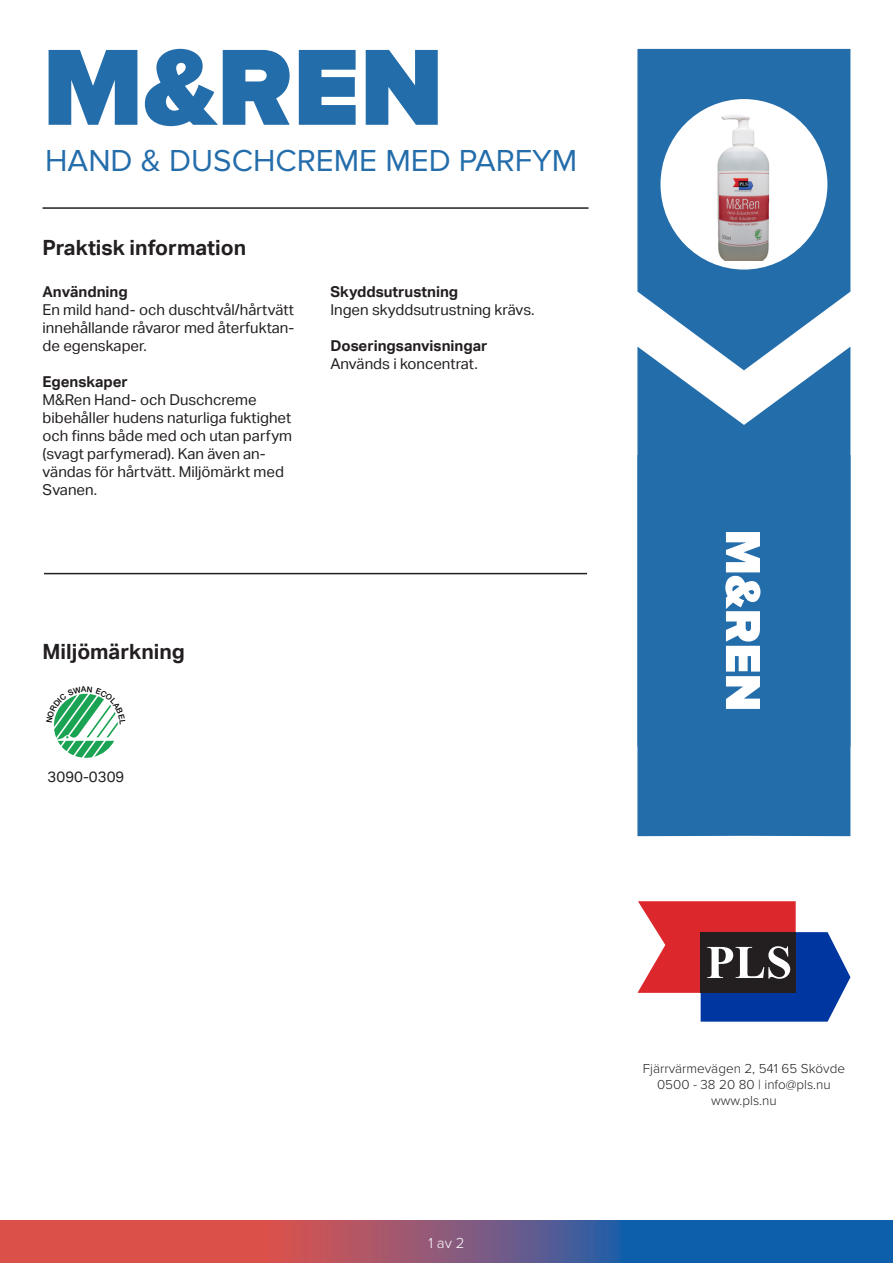
<style>
.page{position:relative;width:893px;height:1263px;background:#fff}
.page>*{position:absolute;margin:0;border:0;box-sizing:border-box;transform-origin:0 0}
.t1{font:900 112.2px "Proxima Nova";color:#246dab}
.t2{font:900 51px "Proxima Nova";color:#fff}
.t3{font:31.5px "Proxima Nova";color:#246dab}
.t4{font:700 21px "Aktiv Grotesk";color:#231f20}
.t5{font:15px/18px "Aktiv Grotesk";color:#231f20;text-align:justify}
.t6{font:700 15px "Aktiv Grotesk";color:#231f20}
.t7{font:300 15px "Proxima Nova";color:#fff}
.t8{font:300 13.5px "Proxima Nova";color:#231f20}
</style>
<div class="page">
<svg style="left:637px;top:901px;width:213px;height:121px"></svg>
<hr style="left:44px;top:573px;width:543px;height:1px;background:#231f20">
<svg style="left:637px;top:49px;width:213px;height:298px;background:#3b7cb4"></svg>
<svg style="left:637px;top:347px;width:213px;height:108px;fill:#246dab"></svg>
<div style="left:637px;top:455px;width:213px;height:381px;background:#246dab"></div>
<div style="left:660px;top:99px;width:167px;height:171px;background:#fff;border-radius:50%"></div>
<svg style="left:0;top:1220px;width:893px;height:43px;background:#7b577a"></svg>
<img style="left:717px;top:115px;width:53px;height:145px">
<hr style="left:43px;top:207px;width:545px;height:2px;background:#231f20">
<svg style="left:53px;top:693px;width:65px;height:65px"></svg>
<p class="t1" style="left:43px;top:23px;width:403px">M&amp;REN</p>
<p class="t3" style="left:45px;top:143px;width:534px">HAND &amp; DUSCHCREME MED PARFYM</p>
<p class="t4" style="left:43px;top:235px;width:205px">Praktisk information</p>
<p class="t6" style="left:43px;top:283px;width:87px">Användning</p>
<p class="t5" style="left:43px;top:301px;width:253px">En mild hand- och duschtvål/hårtvätt innehållande råvaror med återfuktan&shy;de egenskaper.</p>
<p class="t6" style="left:43px;top:373px;width:87px">Egenskaper</p>
<p class="t5" style="left:43px;top:391px;width:251px;text-align:left">M&amp;Ren Hand- och Duschcreme bibehåller hudens naturliga fuktighet och finns både med och utan parfym (svagt parfymerad). Kan även an&shy;vändas för hårtvätt. Miljömärkt med<br>Svanen.</p>
<p class="t6" style="left:330px;top:283px;width:129px">Skyddsutrustning</p>
<p class="t5" style="left:330px;top:301px;width:206px">Ingen skyddsutrustning krävs.</p>
<p class="t6" style="left:330px;top:337px;width:159px">Doseringsanvisningar</p>
<p class="t5" style="left:330px;top:355px;width:149px">Används i koncentrat.</p>
<p class="t4" style="left:43px;top:639px;width:144px">Miljömärkning</p>
<p class="t5" style="left:48px;top:767px;width:78px">3090-0309</p>
<p class="t2" style="left:772px;top:529px;width:184px;rotate:90deg">M&amp;REN</p>
<p class="t7" style="left:428px;top:1231px;width:38px">1 av 2</p>
<p class="t8" style="left:643px;top:1058px;width:204px">Fjärrvärmevägen 2, 541 65 Skövde</p>
<p class="t8" style="left:657px;top:1074px;width:175px">0500 - 38 20 80 | info@pls.nu</p>
<p class="t8" style="left:711px;top:1090px;width:67px">www.pls.nu</p>
</div>
